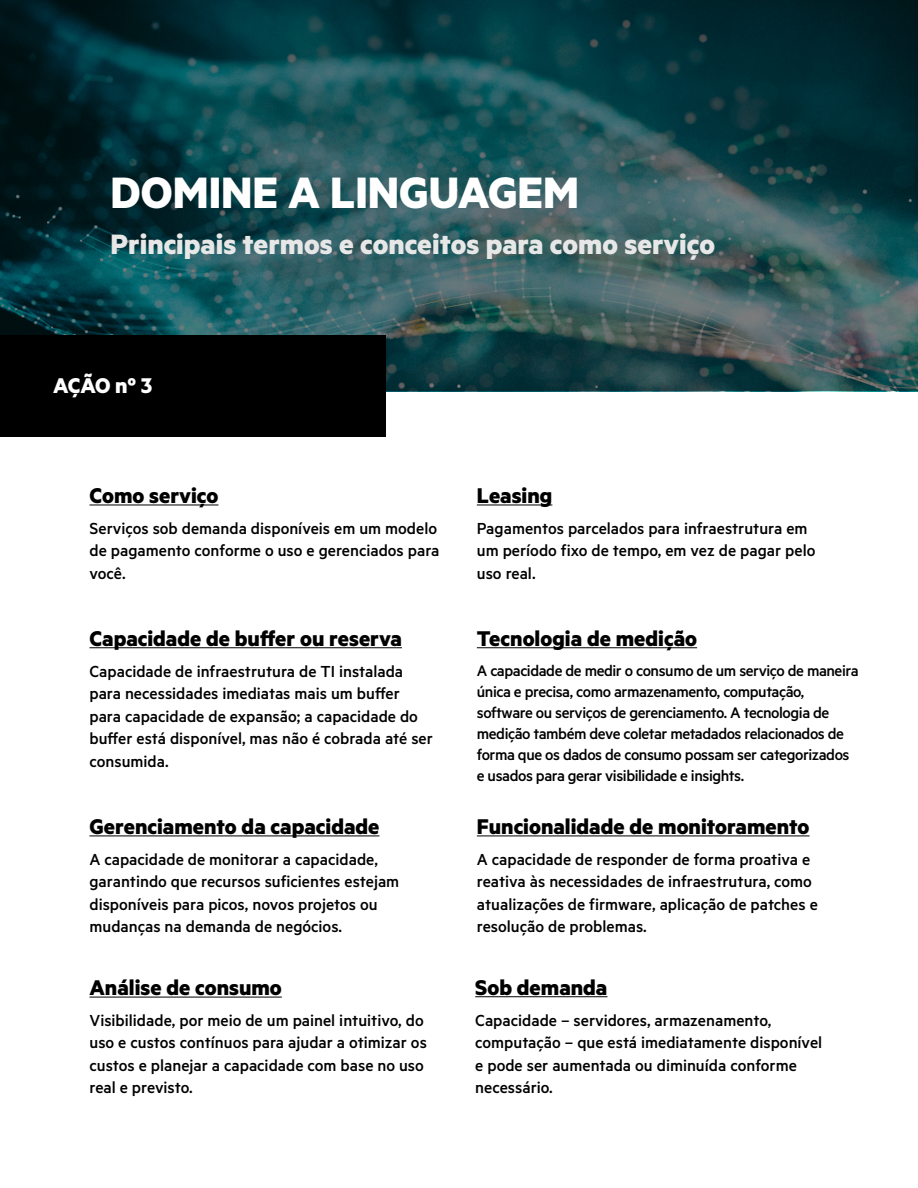
<style>
.page{position:relative;width:918px;height:1188px;background:#fff}
.page>*{position:absolute;margin:0;border:0;box-sizing:border-box;transform-origin:0 0}
.t1{font:700 49.5px "Metric HPE";color:#fff}
.t2{font:700 31.5px "Metric HPE";color:#e7e7e7}
.t3{font:700 24px "Metric HPE";color:#000}
.t4{font:700 24px "Metric HPE";letter-spacing:-.02em;color:#fff}
.t5{font:500 18px/22.5px "Metric HPE";color:#000}
.t6{font:500 17.25px/21px "Metric HPE";letter-spacing:-.025em;color:#000}
</style>
<div class="page">
<svg style="left:0;top:0;width:918px;height:391px;background:#1c474c"></svg>
<div style="left:0;top:336px;width:386px;height:101px;background:#000"></div>
<hr style="left:89px;top:505px;width:129px;height:1px;background:#000">
<hr style="left:89px;top:997px;width:193px;height:1px;background:#000">
<hr style="left:477px;top:505px;width:75px;height:1px;background:#000">
<hr style="left:89px;top:647px;width:313px;height:1px;background:#000">
<hr style="left:477px;top:647px;width:220px;height:1px;background:#000">
<hr style="left:89px;top:836px;width:290px;height:1px;background:#000">
<hr style="left:477px;top:836px;width:333px;height:1px;background:#000">
<hr style="left:475px;top:996px;width:132px;height:1px;background:#000">
<p class="t1" style="left:111px;top:162px;width:470px">DOMINE A LINGUAGEM</p>
<p class="t2" style="left:111px;top:224px;width:606px">Principais termos e conceitos para como serviço</p>
<p class="t4" style="left:53px;top:371px;width:102px">AÇÃO nº 3</p>
<p class="t3" style="left:89px;top:481px;width:131px">Como serviço</p>
<p class="t3" style="left:477px;top:481px;width:77px">Leasing</p>
<p class="t5" style="left:89px;top:516px;width:352px">Serviços sob demanda disponíveis em um modelo de pagamento conforme o uso e gerenciados para você.</p>
<p class="t5" style="left:477px;top:516px;width:340px">Pagamentos parcelados para infraestrutura em um período fixo de tempo, em vez de pagar pelo uso real.</p>
<p class="t3" style="left:89px;top:624px;width:314px">Capacidade de buffer ou reserva</p>
<p class="t3" style="left:477px;top:624px;width:222px">Tecnologia de medição</p>
<p class="t5" style="left:89px;top:659px;width:345px">Capacidade de infraestrutura de TI instalada para necessidades imediatas mais um buffer para capacidade de expansão; a capacidade do buffer está disponível, mas não é cobrada até ser consumida.</p>
<p class="t6" style="left:477px;top:660px;width:383px">A capacidade de medir o consumo de um serviço de maneira única e precisa, como armazenamento, computação, software ou serviços de gerenciamento. A tecnologia de medição também deve coletar metadados relacionados de forma que os dados de consumo possam ser categorizados e usados para gerar visibilidade e insights.</p>
<p class="t3" style="left:89px;top:812px;width:291px">Gerenciamento da capacidade</p>
<p class="t3" style="left:477px;top:812px;width:334px">Funcionalidade de monitoramento</p>
<p class="t5" style="left:89px;top:847px;width:311px">A capacidade de monitorar a capacidade, garantindo que recursos suficientes estejam disponíveis para picos, novos projetos ou mudanças na demanda de negócios.</p>
<p class="t5" style="left:477px;top:847px;width:343px">A capacidade de responder de forma proativa e reativa às necessidades de infraestrutura, como atualizações de firmware, aplicação de patches e resolução de problemas.</p>
<p class="t3" style="left:89px;top:973px;width:194px">Análise de consumo</p>
<p class="t3" style="left:475px;top:973px;width:134px">Sob demanda</p>
<p class="t5" style="left:89px;top:1009px;width:339px">Visibilidade, por meio de um painel intuitivo, do uso e custos contínuos para ajudar a otimizar os custos e planejar a capacidade com base no uso real e previsto.</p>
<p class="t5" style="left:475px;top:1008px;width:348px">Capacidade – servidores, armazenamento, computação – que está imediatamente disponível e pode ser aumentada ou diminuída conforme necessário.</p>
</div>
